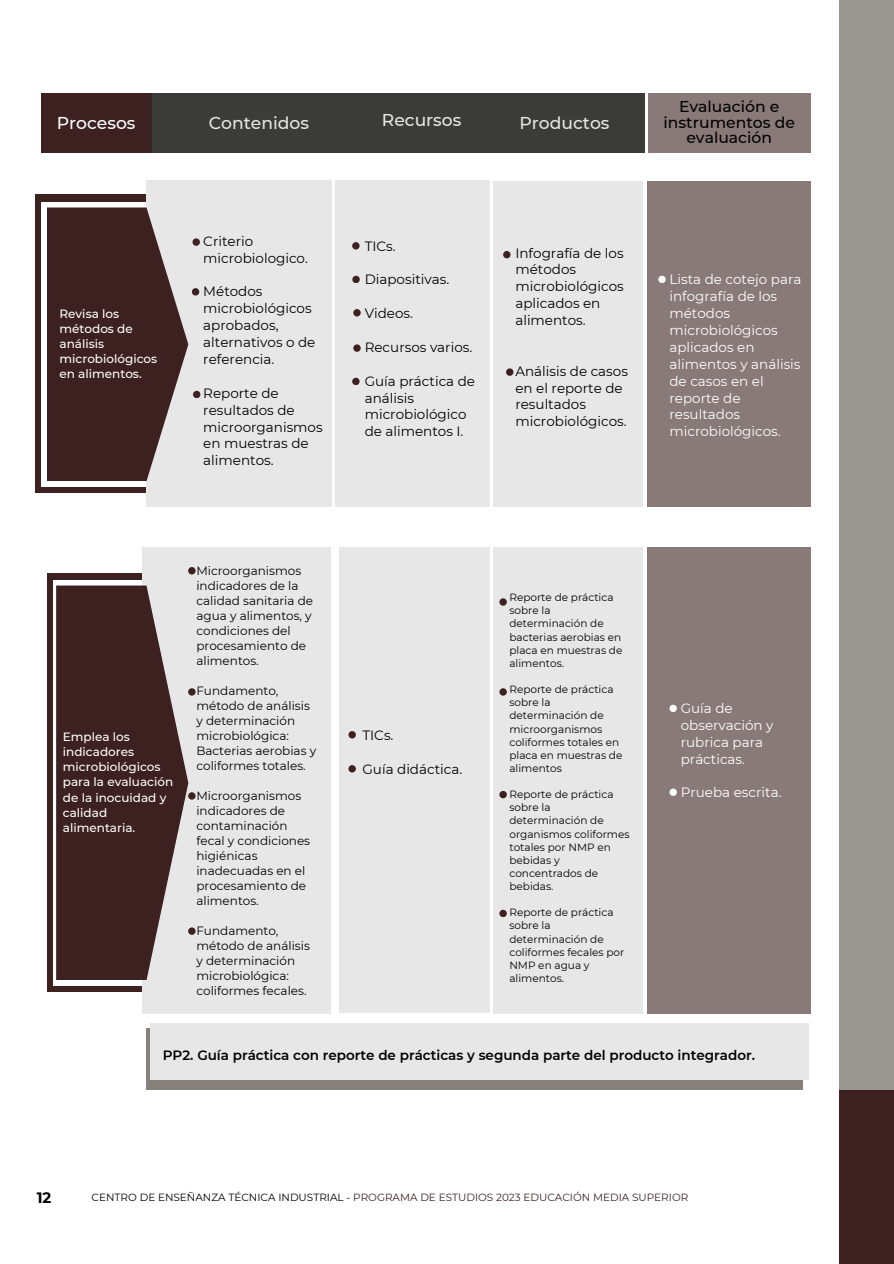
<style>
.page{position:relative;width:894px;height:1264px;background:#fff}
.page>*{position:absolute;margin:0;border:0;box-sizing:border-box;transform-origin:0 0}
.t1{font:500 17.1px "Montserrat";color:#e8e7e7}
.t2{font:500 17.1px "Montserrat";color:#fff}
.t3{font:500 15.6px/15.8px "Montserrat";color:#000;text-align:center}
.t4{font:700 15px "Montserrat";color:#000}
.t5{font:13.5px/16.8px "Montserrat";color:#000}
.t6{font:13.5px/16.8px "Montserrat";color:#fff}
.t7{font:600 13.5px "Montserrat";color:#000}
.t8{font:12px/15px "Montserrat";color:#000}
.t9{font:500 12px/15px "Montserrat";color:#fff}
.t10{font:10.5px/13.2px "Montserrat";color:#000}
.t11{font:10.5px "Montserrat";color:#3d2020}
.s1{color:#000}
</style>
<div class="page">
<div style="left:838px;top:0;width:55px;height:1129px;background:#9a9692"></div>
<div style="left:838px;top:1090px;width:55px;height:173px;background:#3d2020"></div>
<div style="left:36px;top:195px;width:110px;height:298px;background:#3d2020"></div>
<div style="left:42px;top:202px;width:582px;height:284px;background:linear-gradient(to bottom,#fff,#fff)"></div>
<div style="left:146px;top:180px;width:185px;height:326px;background:#e8e7e7"></div>
<div style="left:335px;top:180px;width:154px;height:326px;background:#e8e7e7"></div>
<div style="left:493px;top:181px;width:149px;height:325px;background:#e8e7e7"></div>
<svg style="left:47px;top:208px;width:141px;height:273px"></svg>
<div style="left:647px;top:181px;width:163px;height:325px;background:#8a7979"></div>
<div style="left:352px;top:242px;width:7px;height:7px;background:#3d2020;border-radius:50%"></div>
<div style="left:658px;top:276px;width:7px;height:7px;background:#fff;border-radius:50%"></div>
<div style="left:192px;top:288px;width:7px;height:7px;background:#3d2020;border-radius:50%"></div>
<div style="left:503px;top:251px;width:7px;height:7px;background:#3d2020;border-radius:50%"></div>
<div style="left:192px;top:238px;width:8px;height:8px;background:#3d2020;border-radius:50%"></div>
<div style="left:353px;top:309px;width:7px;height:7px;background:#3d2020;border-radius:50%"></div>
<div style="left:506px;top:368px;width:7px;height:8px;background:#3d2020;border-radius:50%"></div>
<div style="left:47px;top:572px;width:110px;height:419px;background:#3d2020"></div>
<div style="left:53px;top:580px;width:571px;height:405px;background:#fff"></div>
<div style="left:142px;top:547px;width:189px;height:466px;background:#e8e7e7"></div>
<div style="left:339px;top:547px;width:150px;height:466px;background:#e8e7e7"></div>
<div style="left:493px;top:547px;width:149px;height:466px;background:#e8e7e7"></div>
<div style="left:647px;top:547px;width:163px;height:466px;background:#8a7979"></div>
<div style="left:348px;top:731px;width:8px;height:7px;background:#3d2020;border-radius:50%"></div>
<div style="left:669px;top:704px;width:7px;height:8px;background:#fff;border-radius:50%"></div>
<div style="left:499px;top:598px;width:7px;height:7px;background:#3d2020;border-radius:50%"></div>
<div style="left:188px;top:567px;width:7px;height:7px;background:#3d2020;border-radius:50%"></div>
<div style="left:348px;top:765px;width:8px;height:7px;background:#3d2020;border-radius:50%"></div>
<div style="left:499px;top:688px;width:7px;height:7px;background:#3d2020;border-radius:50%"></div>
<div style="left:499px;top:790px;width:7px;height:8px;background:#3d2020;border-radius:50%"></div>
<div style="left:146px;top:1028px;width:655px;height:62px;background:#85817a"></div>
<div style="left:150px;top:1023px;width:658px;height:56px;background:#e8e7e7"></div>
<svg style="left:56px;top:585px;width:132px;height:395px;fill:#3d2020"></svg>
<div style="left:42px;top:93px;width:602px;height:59px;background:#3b3b39"></div>
<div style="left:42px;top:93px;width:110px;height:59px;background:#3d2020"></div>
<div style="left:647px;top:93px;width:163px;height:59px;background:#8a7979"></div>
<div style="left:193px;top:391px;width:7px;height:7px;background:#3d2020;border-radius:50%"></div>
<div style="left:353px;top:344px;width:7px;height:8px;background:#3d2020;border-radius:50%"></div>
<div style="left:352px;top:378px;width:7px;height:7px;background:#3d2020;border-radius:50%"></div>
<div style="left:188px;top:688px;width:7px;height:7px;background:#3d2020;border-radius:50%"></div>
<div style="left:188px;top:792px;width:7px;height:7px;background:#3d2020;border-radius:50%"></div>
<div style="left:188px;top:927px;width:7px;height:7px;background:#3d2020;border-radius:50%"></div>
<div style="left:669px;top:788px;width:7px;height:8px;background:#fff;border-radius:50%"></div>
<svg style="left:499px;top:909px;width:7px;height:8px"></svg>
<div style="left:352px;top:276px;width:7px;height:7px;background:#3d2020;border-radius:50%"></div>
<p class="t2" style="left:57px;top:112px;width:80px">Procesos</p>
<p class="t1" style="left:209px;top:112px;width:102px">Contenidos</p>
<p class="t1" style="left:382px;top:110px;width:81px">Recursos</p>
<p class="t1" style="left:519px;top:112px;width:91px">Productos</p>
<h1 class="t9" style="left:59px;top:306px;width:99px">Revisa los métodos de análisis microbiológicos en alimentos.</h1>
<h1 class="t5" style="left:203px;top:232px;width:106px">Criterio microbiologico.</h1>
<h1 class="t5" style="left:203px;top:283px;width:114px">Métodos microbiológicos aprobados, alternativos o de referencia.</h1>
<h3 class="t5" style="left:203px;top:384px;width:121px">Reporte de resultados de microorganismos en muestras de alimentos.</h3>
<h3 class="t5" style="left:364px;top:237px;width:32px">TICs.</h3>
<h3 class="t5" style="left:364px;top:271px;width:86px">Diapositivas.</h3>
<h2 class="t5" style="left:364px;top:305px;width:50px">Videos.</h2>
<p class="t5" style="left:364px;top:338px;width:109px">Recursos varios.</p>
<h6 class="t5" style="left:364px;top:372px;width:112px">Guía práctica de análisis microbiológico de alimentos I.</h6>
<h3 class="t5" style="left:515px;top:244px;width:110px">Infografía de los métodos microbiológicos aplicados en alimentos.</h3>
<h3 class="t5" style="left:515px;top:362px;width:114px">Análisis de casos en el reporte de resultados microbiológicos.</h3>
<h4 class="t3" style="left:663px;top:98px;width:133px">Evaluación e instrumentos de evaluación</h4>
<h3 class="t6" style="left:669px;top:271px;width:133px">Lista de cotejo para infografía de los métodos microbiológicos aplicados en alimentos y análisis de casos en el reporte de resultados microbiológicos.</h3>
<h3 class="t9" style="left:63px;top:729px;width:112px">Emplea los indicadores microbiológicos para la evaluación de la inocuidad y calidad alimentaria.</h3>
<h3 class="t8" style="left:196px;top:563px;width:118px">Microorganismos indicadores de la calidad sanitaria de agua y alimentos, y condiciones del procesamiento de alimentos.</h3>
<h3 class="t8" style="left:196px;top:683px;width:121px">Fundamento, método de análisis y determinación microbiológica:<br>Bacterias aerobias y coliformes totales.</h3>
<h3 class="t8" style="left:196px;top:788px;width:115px">Microorganismos indicadores de contaminación fecal y condiciones higiénicas inadecuadas en el procesamiento de alimentos.</h3>
<h3 class="t8" style="left:196px;top:923px;width:115px">Fundamento, método de análisis y determinación microbiológica: coliformes fecales.</h3>
<h5 class="t5" style="left:362px;top:727px;width:32px">TICs.</h5>
<h5 class="t5" style="left:362px;top:760px;width:101px">Guía didáctica.</h5>
<h3 class="t10" style="left:509px;top:591px;width:114px">Reporte de práctica sobre la determinación de bacterias aerobias en placa en muestras de alimentos.</h3>
<h3 class="t10" style="left:509px;top:682px;width:114px">Reporte de práctica sobre la determinación de microorganismos coliformes totales en placa en muestras de alimentos</h3>
<h4 class="t10" style="left:509px;top:787px;width:121px">Reporte de práctica sobre la determinación de organismos coliformes totales por NMP en bebidas y concentrados de bebidas.</h4>
<h3 class="t10" style="left:509px;top:906px;width:116px">Reporte de práctica sobre la determinación de coliformes fecales por<br>NMP en agua y alimentos.</h3>
<h5 class="t6" style="left:680px;top:699px;width:94px">Guía de observación y rubrica para prácticas.</h5>
<h5 class="t6" style="left:680px;top:784px;width:102px">Prueba escrita.</h5>
<h3 class="t7" style="left:163px;top:1046px;width:593px">PP2. Guía práctica con reporte de prácticas y segunda parte del producto integrador.</h3>
<h1 class="t4" style="left:37px;top:1188px;width:16px">12</h1>
<h1 class="t11" style="left:92px;top:1191px;width:598px"><span class="s1">CENTRO DE ENSEÑANZA TÉCNICA INDUSTRIAL -</span> PROGRAMA DE ESTUDIOS 2023 EDUCACIÓN MEDIA SUPERIOR</h1>
</div>
